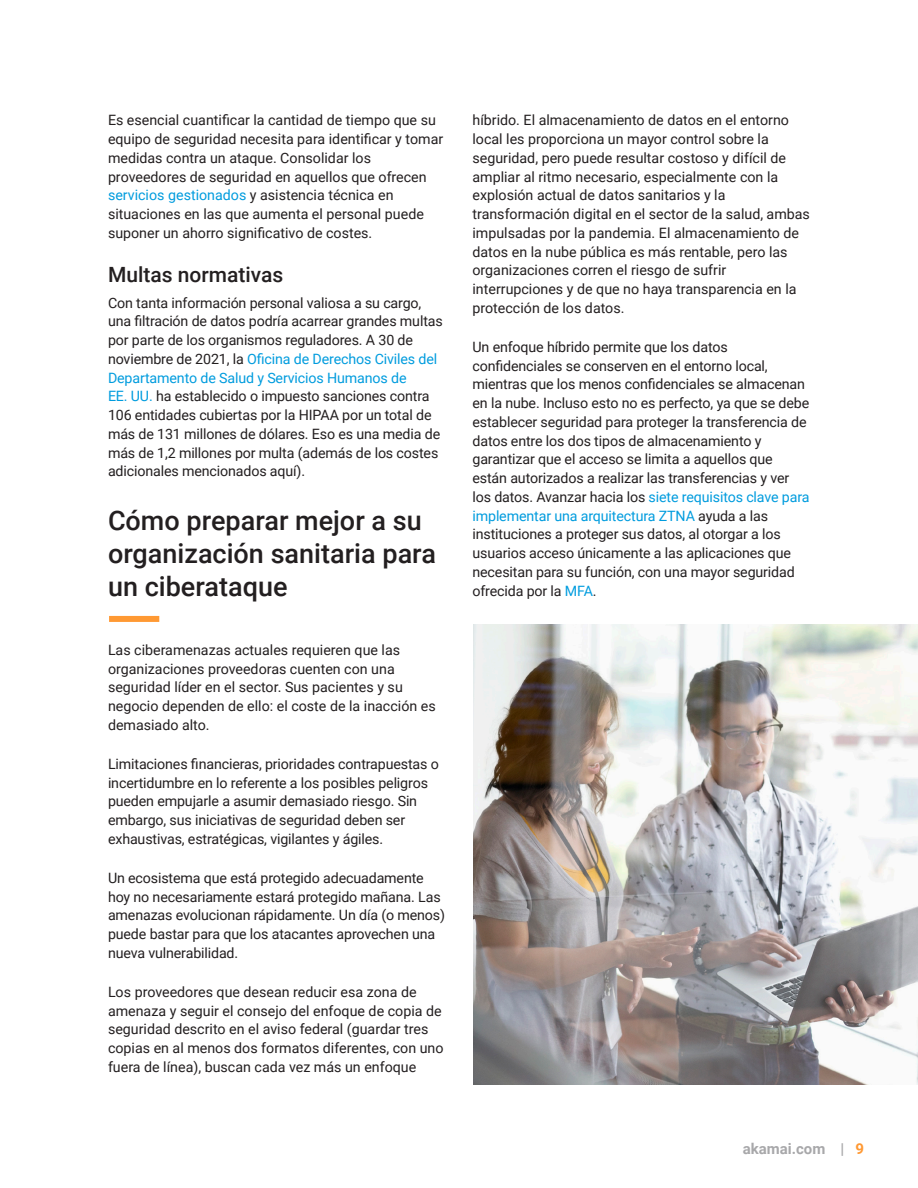
<style>
.page{position:relative;width:918px;height:1188px;background:#fff}
.page>*{position:absolute;margin:0;border:0;box-sizing:border-box;transform-origin:0 0}
.Headline-Double_Column_Orange_Bar{font:500 27px/33px "Roboto";color:#231f20}
.Subhead{font:500 21px "Roboto";color:#231f20}
.t1{font:700 15px "Roboto";color:#a8a8aa}
.Body{font:14.25px/18.8px "Roboto";letter-spacing:-.01em;color:#231f20}
.s1{color:#009cde}
.s2{color:#f93}
</style>
<div class="page">
<div style="left:109px;top:616px;width:50px;height:6px;background:#f93"></div>
<img style="left:474px;top:624px;width:444px;height:460px">
<p class="Body" style="left:108px;top:110px;width:337px">Es esencial cuantificar la cantidad de tiempo que su equipo de seguridad necesita para identificar y tomar medidas contra un ataque. Consolidar los proveedores de seguridad en aquellos que ofrecen <span class="s1">servicios gestionados</span> y asistencia técnica en situaciones en las que aumenta el personal puede suponer un ahorro significativo de costes.</p>
<p class="Subhead" style="left:108px;top:260px;width:177px">Multas normativas</p>
<p class="Body" style="left:108px;top:293px;width:336px">Con tanta información personal valiosa a su cargo, una filtración de datos podría acarrear grandes multas por parte de los organismos reguladores. A 30 de noviembre de 2021, la <span class="s1">Oficina de Derechos Civiles del Departamento de Salud y Servicios Humanos de<br>EE. UU.</span> ha establecido o impuesto sanciones contra 106 entidades cubiertas por la HIPAA por un total de más de 131 millones de dólares. Eso es una media de más de 1,2 millones por multa (además de los costes adicionales mencionados aquí).</p>
<p class="Headline-Double_Column_Orange_Bar" style="left:108px;top:503px;width:330px">Cómo preparar mejor a su organización sanitaria para un ciberataque</p>
<p class="Body" style="left:108px;top:640px;width:329px">Las ciberamenazas actuales requieren que las organizaciones proveedoras cuenten con una seguridad líder en el sector. Sus pacientes y su negocio dependen de ello: el coste de la inacción es demasiado alto.</p>
<p class="Body" style="left:108px;top:754px;width:332px">Limitaciones financieras, prioridades contrapuestas o incertidumbre en lo referente a los posibles peligros pueden empujarle a asumir demasiado riesgo. Sin embargo, sus iniciativas de seguridad deben ser exhaustivas, estratégicas, vigilantes y ágiles.</p>
<p class="Body" style="left:108px;top:868px;width:339px">Un ecosistema que está protegido adecuadamente hoy no necesariamente estará protegido mañana. Las amenazas evolucionan rápidamente. Un día (o menos) puede bastar para que los atacantes aprovechen una nueva vulnerabilidad.</p>
<p class="Body" style="left:108px;top:982px;width:337px">Los proveedores que desean reducir esa zona de amenaza y seguir el consejo del enfoque de copia de seguridad descrito en el aviso federal (guardar tres copias en al menos dos formatos diferentes, con uno fuera de línea), buscan cada vez más un enfoque</p>
<p class="Body" style="left:472px;top:110px;width:339px">híbrido. El almacenamiento de datos en el entorno local les proporciona un mayor control sobre la seguridad, pero puede resultar costoso y difícil de ampliar al ritmo necesario, especialmente con la explosión actual de datos sanitarios y la transformación digital en el sector de la salud, ambas impulsadas por la pandemia. El almacenamiento de datos en la nube pública es más rentable, pero las organizaciones corren el riesgo de sufrir interrupciones y de que no haya transparencia en la protección de los datos.</p>
<p class="Body" style="left:472px;top:337px;width:339px">Un enfoque híbrido permite que los datos confidenciales se conserven en el entorno local, mientras que los menos confidenciales se almacenan en la nube. Incluso esto no es perfecto, ya que se debe establecer seguridad para proteger la transferencia de datos entre los dos tipos de almacenamiento y garantizar que el acceso se limita a aquellos que están autorizados a realizar las transferencias y ver los datos. Avanzar hacia los <span class="s1">siete requisitos clave para implementar una arquitectura ZTNA</span> ayuda a las instituciones a proteger sus datos, al otorgar a los usuarios acceso únicamente a las aplicaciones que necesitan para su función, con una mayor seguridad ofrecida por la <span class="s1">MFA</span>.</p>
<p class="t1" style="left:743px;top:1139px;width:123px">akamai.com | <span class="s2">9</span></p>
</div>
